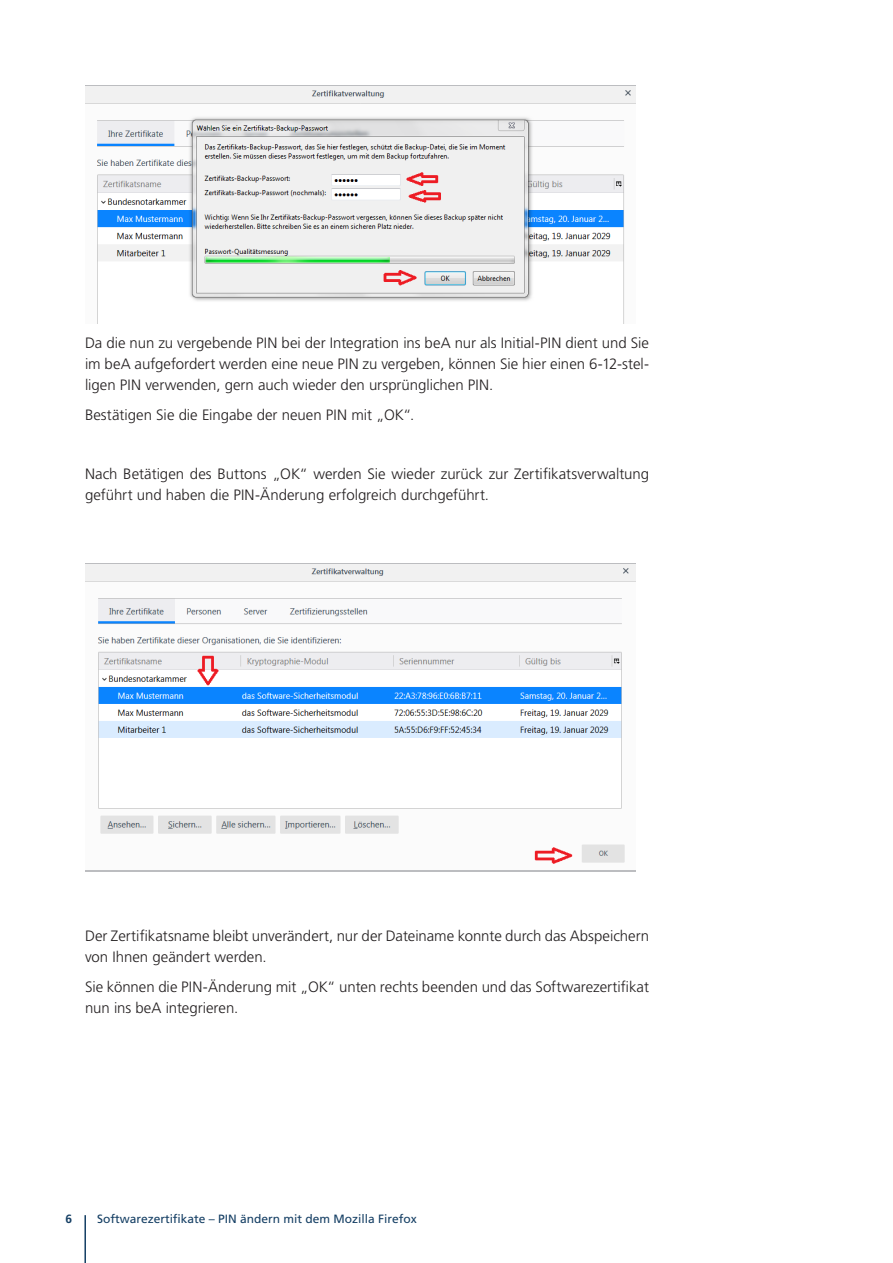
<style>
.page{position:relative;width:893px;height:1263px;background:#fff}
.page>*{position:absolute;margin:0;border:0;box-sizing:border-box;transform-origin:0 0}
.Antwort{font:300 15px/21px "Frutiger LT Pro";color:#231f20}
.t1{font:12px "Frutiger LT Pro";color:#153f64}
.t2{font:700 12px "Frutiger LT Pro";color:#153f64}
</style>
<div class="page">
<hr style="left:84px;top:1215px;width:2px;height:48px;background:#153f64">
<img style="left:85px;top:87px;width:551px;height:236px">
<img style="left:85px;top:565px;width:551px;height:299px">
<p class="Antwort" style="left:85px;top:333px;width:566px;text-align:justify">Da die nun zu vergebende PIN bei der Integration ins beA nur als Initial-PIN dient und Sie im beA aufgefordert werden eine neue PIN zu vergeben, können Sie hier einen 6-12-stel&shy;ligen PIN verwenden, gern auch wieder den ursprünglichen PIN.</p>
<p class="Antwort" style="left:85px;top:404px;width:331px">Bestätigen Sie die Eingabe der neuen PIN mit „OK“.</p>
<p class="Antwort" style="left:85px;top:463px;width:566px">Nach Betätigen des Buttons „OK“ werden Sie wieder zurück zur Zertifikatsverwaltung geführt und haben die PIN-Änderung erfolgreich durchgeführt.</p>
<p class="Antwort" style="left:85px;top:926px;width:566px">Der Zertifikatsname bleibt unverändert, nur der Dateiname konnte durch das Abspeichern von Ihnen geändert werden.</p>
<p class="Antwort" style="left:85px;top:976px;width:565px">Sie können die PIN-Änderung mit „OK“ unten rechts beenden und das Softwarezertifikat nun ins beA integrieren.</p>
<p class="t2" style="left:66px;top:1211px;width:8px">6</p>
<p class="t1" style="left:97px;top:1211px;width:321px">Softwarezertifikate – PIN ändern mit dem Mozilla Firefox</p>
</div>
